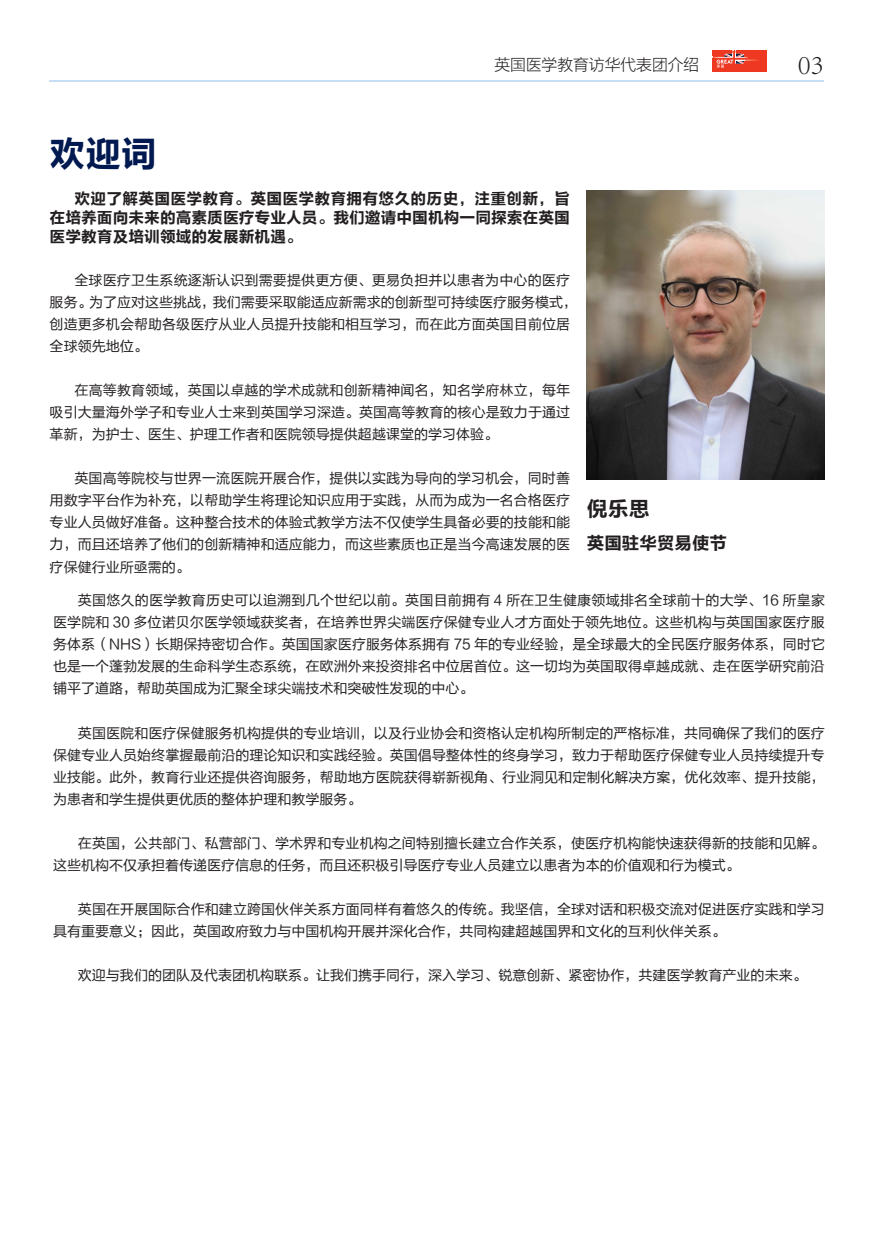
<style>
.page{position:relative;width:874px;height:1241px;background:#fff}
.page>*{position:absolute;margin:0;border:0;box-sizing:border-box;transform-origin:0 0}
.红色标题{font:35.7px "FZLTCHJW GB1 0";color:#001950}
.t1{font:300 28.18px "Adobe Song Std";color:#231f20}
.t2{font:21px "FZLTCHJW GB1 0";color:#231f20}
.t3{font:17.5px "FZLTCHJW GB1 0";color:#231f20}
.内容_中文{font:15.75px/18.9px "FZLTCHJW GB1 0";color:#231f20;text-align:justify}
.t4{font:15.75px "FZLTXHJW GB1 0";color:#231f20}
.内容_中文-2{font:14px/22.1px "FZLTHK GBK1 0";color:#231f20;text-align:justify}
</style>
<div class="page">
<hr style="left:50px;top:80px;width:773px;height:2px;background:#c7def5">
<div style="left:712px;top:50px;width:55px;height:21px;background:#ef3822"></div>
<svg style="left:712px;top:50px;width:47px;height:18px"></svg>
<img style="left:586px;top:191px;width:238px;height:289px">
<p class="t4" style="left:494px;top:56px;width:206px">英国医学教育访华代表团介绍</p>
<h2 class="t1" style="left:797px;top:49px;width:27px">03</h2>
<p class="红色标题" style="left:50px;top:134px;width:109px">欢迎词</p>
<p class="内容_中文" style="left:50px;top:190px;width:521px;text-indent:25px">欢迎了解英国医学教育。英国医学教育拥有悠久的历史，注重创新，旨在培养面向未来的高素质医疗专业人员。我们邀请中国机构一同探索在英国医学教育及培训领域的发展新机遇。</p>
<p class="内容_中文-2" style="left:50px;top:269px;width:528px;text-align:left;text-indent:25px">全球医疗卫生系统逐渐认识到需要提供更方便、更易负担并以患者为中心的医疗服务。为了应对这些挑战，我们需要采取能适应新需求的创新型可持续医疗服务模式，创造更多机会帮助各级医疗从业人员提升技能和相互学习，而在此方面英国目前位居全球领先地位。</p>
<p class="内容_中文-2" style="left:50px;top:379px;width:522px;text-indent:25px">在高等教育领域，英国以卓越的学术成就和创新精神闻名，知名学府林立，每年吸引大量海外学子和专业人士来到英国学习深造。英国高等教育的核心是致力于通过革新，为护士、医生、护理工作者和医院领导提供超越课堂的学习体验。</p>
<p class="内容_中文-2" style="left:50px;top:467px;width:521px;text-indent:25px">英国高等院校与世界一流医院开展合作，提供以实践为导向的学习机会，同时善用数字平台作为补充，以帮助学生将理论知识应用于实践，从而为成为一名合格医疗专业人员做好准备。这种整合技术的体验式教学方法不仅使学生具备必要的技能和能力，而且还培养了他们的创新精神和适应能力，而这些素质也正是当今高速发展的医疗保健行业所亟需的。</p>
<p class="t2" style="left:586px;top:496px;width:64px">倪乐思</p>
<p class="t3" style="left:586px;top:533px;width:141px">英国驻华贸易使节</p>
<p class="内容_中文-2" style="left:53px;top:589px;width:773px;text-indent:25px">英国悠久的医学教育历史可以追溯到几个世纪以前。英国目前拥有 4 所在卫生健康领域排名全球前十的大学、16 所皇家医学院和 30 多位诺贝尔医学领域获奖者，在培养世界尖端医疗保健专业人才方面处于领先地位。这些机构与英国国家医疗服务体系（NHS）长期保持密切合作。英国国家医疗服务体系拥有 75 年的专业经验，是全球最大的全民医疗服务体系，同时它也是一个蓬勃发展的生命科学生态系统，在欧洲外来投资排名中位居首位。这一切均为英国取得卓越成就、走在医学研究前沿铺平了道路，帮助英国成为汇聚全球尖端技术和突破性发现的中心。</p>
<p class="内容_中文-2" style="left:53px;top:722px;width:773px;text-indent:25px">英国医院和医疗保健服务机构提供的专业培训，以及行业协会和资格认定机构所制定的严格标准，共同确保了我们的医疗保健专业人员始终掌握最前沿的理论知识和实践经验。英国倡导整体性的终身学习，致力于帮助医疗保健专业人员持续提升专业技能。此外，教育行业还提供咨询服务，帮助地方医院获得崭新视角、行业洞见和定制化解决方案，优化效率、提升技能，为患者和学生提供更优质的整体护理和教学服务。</p>
<p class="内容_中文-2" style="left:53px;top:832px;width:772px;text-indent:25px">在英国，公共部门、私营部门、学术界和专业机构之间特别擅长建立合作关系，使医疗机构能快速获得新的技能和见解。这些机构不仅承担着传递医疗信息的任务，而且还积极引导医疗专业人员建立以患者为本的价值观和行为模式。</p>
<p class="内容_中文-2" style="left:53px;top:898px;width:773px;text-indent:25px">英国在开展国际合作和建立跨国伙伴关系方面同样有着悠久的传统。我坚信，全球对话和积极交流对促进医疗实践和学习具有重要意义；因此，英国政府致力与中国机构开展并深化合作，共同构建超越国界和文化的互利伙伴关系。</p>
<p class="内容_中文-2" style="left:78px;top:964px;width:730px">欢迎与我们的团队及代表团机构联系。让我们携手同行，深入学习、锐意创新、紧密协作，共建医学教育产业的未来。</p>
</div>
